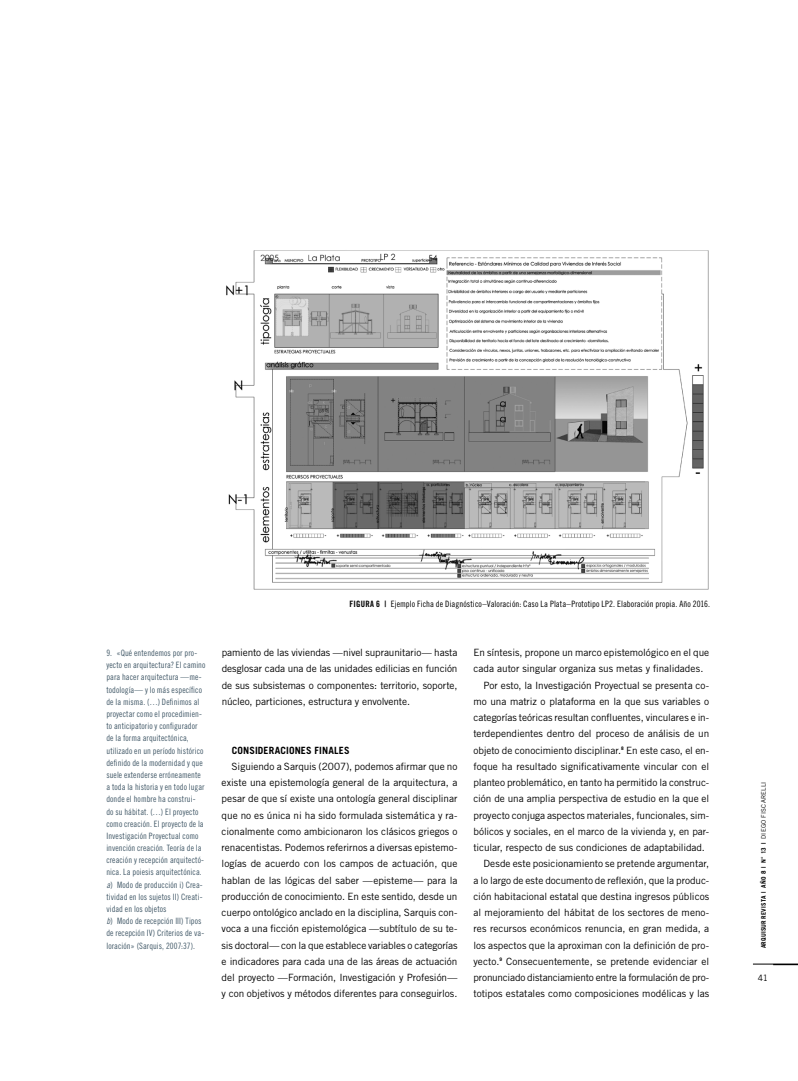
<style>
.page{position:relative;width:798px;height:1081px;background:#fff}
.page>*{position:absolute;margin:0;border:0;box-sizing:border-box;transform-origin:0 0}
.t1{font:10px/16.2px "Trade Gothic LT Std";letter-spacing:-.005em;color:#000;text-align:justify}
.t2{font:700 10px "Trade Gothic LT Std";letter-spacing:.02em;color:#000}
.t3{font:8.75px/12.2px "Trade Gothic LT Std Cn 18";letter-spacing:.01em;color:#425968}
.t4{font:8.75px "Trade Gothic LT Std Cn 18";letter-spacing:.01em;color:#000}
.t5{font:8.75px "Trade Gothic LT Std";color:#000}
.t6{font:700 6.25px "Trade Gothic LT Std";letter-spacing:.03em;color:#000}
.s1{font-family:"Trade Gothic LT Std Cn 18 Obl"}
.s2{font-family:"Trade Gothic LT Std Bd Cn 20"}
.s3{font-weight:400}
</style>
<div class="page">
<img style="left:226px;top:250px;width:483px;height:340px">
<hr style="left:752px;top:964px;width:45px;height:1px;background:#000">
<p class="t3" style="left:106px;top:647px;width:101px">9. «Qué entendemos por pro&shy;yecto en arquitectura? El camino para hacer arquitectura —me&shy;todología— y lo más específico de la misma. (…) Definimos al proyectar como el procedimien&shy;to anticipatorio y configurador de la forma arquitectónica, utilizado en un período histórico definido de la modernidad y que suele extenderse erróneamente a toda la historia y en todo lugar donde el hombre ha construi-<br>do su hábitat. (…) El proyecto como creación. El proyecto de la<br>Investigación Proyectual como invención creación. Teoría de la creación y recepción arquitectó&shy;nica. La poiesis arquitectónica. <span class="s1">a</span>) Modo de producción i) Crea&shy;tividad en los sujetos II) Creati&shy;vidad en los objetos<br><span class="s1">b</span>) Modo de recepción lII) Tipos de recepción IV) Criterios de va&shy;loración» (Sarquis, 2007:37).</p>
<p class="t4" style="left:349px;top:599px;width:362px"><span class="s2">FIGURA 6 |</span> Ejemplo Ficha de Diagnóstico–Valoración: Caso La Plata–Prototipo LP2. Elaboración propia. Año 2016.</p>
<p class="t1" style="left:221px;top:644px;width:237px">pamiento de las viviendas —nivel supraunitario— hasta desglosar cada una de las unidades edilicias en función de sus subsistemas o componentes: territorio, soporte, núcleo, particiones, estructura y envolvente.</p>
<p class="t2" style="left:231px;top:744px;width:113px">CONSIDERACIONES FINALES</p>
<p class="t1" style="left:221px;top:758px;width:237px;text-indent:10px">Siguiendo a Sarquis (2007), podemos afirmar que no existe una epistemología general de la arquitectura, a pesar de que sí existe una ontología general disciplinar que no es única ni ha sido formulada sistemática y ra&shy;cionalmente como ambicionaron los clásicos griegos o renacentistas. Podemos referirnos a diversas epistemo&shy;logías de acuerdo con los campos de actuación, que hablan de las lógicas del saber —episteme— para la producción de conocimiento. En este sentido, desde un cuerpo ontológico anclado en la disciplina, Sarquis con&shy;voca a una ficción epistemológica —subtítulo de su te&shy;sis doctoral— con la que establece variables o categorías e indicadores para cada una de las áreas de actuación del proyecto —Formación, Investigación y Profesión— y con objetivos y métodos diferentes para conseguirlos.</p>
<p class="t1" style="left:473px;top:644px;width:237px">En síntesis, propone un marco epistemológico en el que</p>
<p class="t1" style="left:473px;top:660px;width:231px">cada autor singular organiza sus metas y finalidades.</p>
<p class="t1" style="left:483px;top:677px;width:227px">Por esto, la Investigación Proyectual se presenta co-</p>
<p class="t1" style="left:473px;top:693px;width:237px">mo una matriz o plataforma en la que sus variables o</p>
<p class="t1" style="left:473px;top:709px;width:237px">categorías teóricas resultan confluentes, vinculares e in-</p>
<p class="t1" style="left:473px;top:725px;width:237px">terdependientes dentro del proceso de análisis de un</p>
<p class="t1" style="left:473px;top:742px;width:237px">objeto de conocimiento disciplinar.<sup>8</sup> En este caso, el en-</p>
<p class="t1" style="left:473px;top:758px;width:237px">foque ha resultado significativamente vincular con el</p>
<p class="t1" style="left:473px;top:774px;width:237px">planteo problemático, en tanto ha permitido la construc-</p>
<p class="t1" style="left:473px;top:790px;width:237px">ción de una amplia perspectiva de estudio en la que el</p>
<p class="t1" style="left:473px;top:807px;width:237px">proyecto conjuga aspectos materiales, funcionales, sim-</p>
<p class="t1" style="left:473px;top:823px;width:237px">bólicos y sociales, en el marco de la vivienda y, en par-</p>
<p class="t1" style="left:473px;top:839px;width:233px">ticular, respecto de sus condiciones de adaptabilidad.</p>
<p class="t1" style="left:483px;top:855px;width:227px">Desde este posicionamiento se pretende argumentar,</p>
<p class="t1" style="left:473px;top:872px;width:237px">a lo largo de este documento de reflexión, que la produc-</p>
<p class="t1" style="left:473px;top:888px;width:237px">ción habitacional estatal que destina ingresos públicos</p>
<p class="t1" style="left:473px;top:904px;width:237px">al mejoramiento del hábitat de los sectores de meno-</p>
<p class="t1" style="left:473px;top:920px;width:237px">res recursos económicos renuncia, en gran medida, a</p>
<p class="t1" style="left:473px;top:937px;width:237px">los aspectos que la aproximan con la definición de pro-</p>
<p class="t1" style="left:473px;top:953px;width:237px">yecto.<sup>9</sup> Consecuentemente, se pretende evidenciar el</p>
<p class="t1" style="left:473px;top:969px;width:237px">pronunciado distanciamiento entre la formulación de pro-</p>
<p class="t1" style="left:473px;top:985px;width:237px">totipos estatales como composiciones modélicas y las</p>
<p class="t6" style="left:759px;top:948px;width:167px;rotate:-90deg">ARQUISUR REVISTA | AÑO 8 | N° 13 | <span class="s3">Diego Fiscarelli</span></p>
<p class="t5" style="left:757px;top:972px;width:12px">41</p>
</div>
